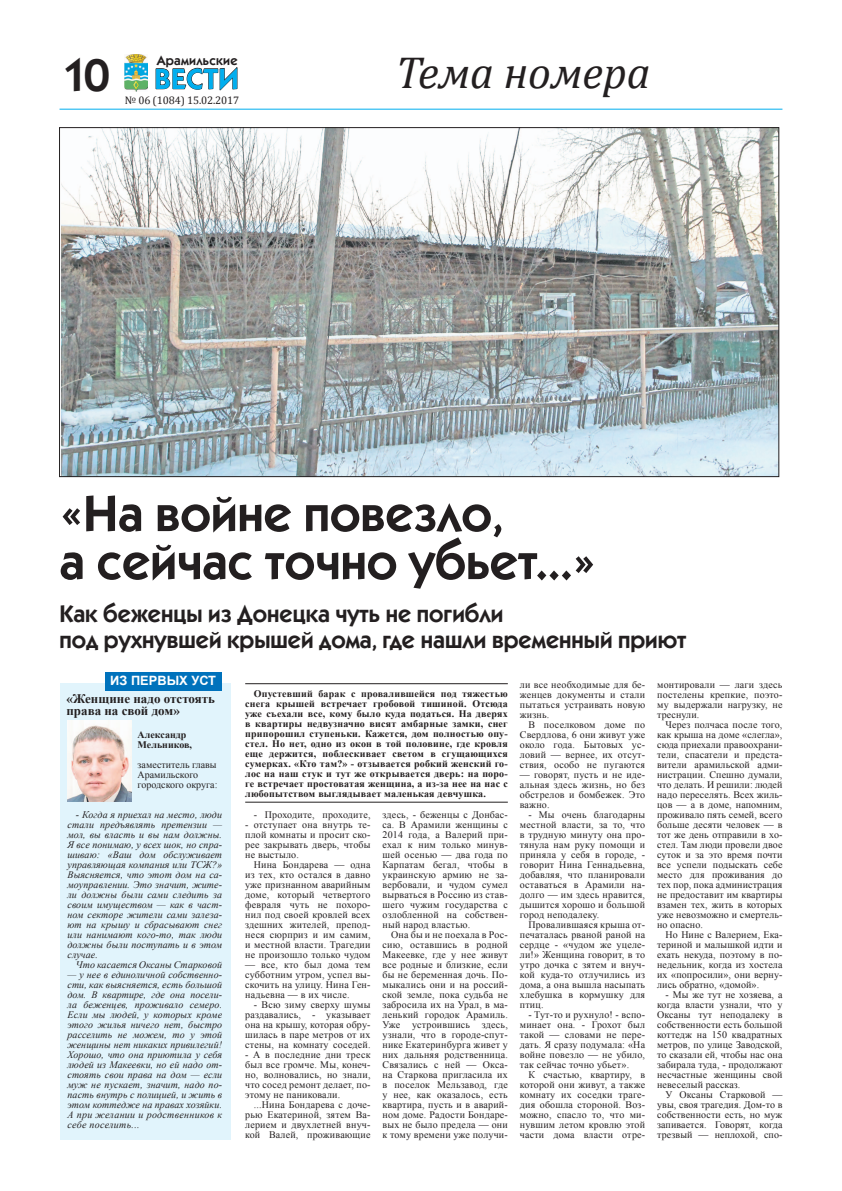
<style>
.page{position:relative;width:842px;height:1191px;background:#fff}
.page>*{position:absolute;margin:0;border:0;box-sizing:border-box;transform-origin:0 0}
.t1{font:600 51px/48px "Kabel C";color:#231f20}
.t2{font:600 46px "Kabel C";color:#231f20}
.t3{font:italic 45px "Cambria";color:#231f20}
.t4{font:600 29.1px "Kabel C";letter-spacing:.01em;color:#00aeef}
.t5{font:600 24px/26px "Kabel C";color:#231f20}
.t6{font:600 13.2px "Kabel C";letter-spacing:.02em;color:#231f20}
.t7{font:700 13px/12px "Times New Roman";color:#231f20}
.t8{font:700 12.8px "Arial";color:#fff}
.t9{font:11px "Cambria";letter-spacing:-.01em;color:#231f20}
.t10{font:10px/10px "Times New Roman";letter-spacing:.02em;color:#231f20;text-align:justify}
.t11{font:italic 10px/10px "Times New Roman";letter-spacing:.01em;color:#231f20;text-align:justify}
.t12{font:700 10px/10px "Times New Roman";letter-spacing:.02em;color:#231f20;text-align:justify}
.t13{font:10px/10px "Times New Roman";color:#231f20}
.t14{font:700 10px/10px "Times New Roman";color:#231f20}
</style>
<div class="page">
<hr style="left:60px;top:109px;width:722px;height:1px;background:#00aeef">
<svg style="left:155px;top:67px;width:83px;height:24px"></svg>
<img style="left:125px;top:55px;width:22px;height:36px">
<div style="left:60px;top:683px;width:170px;height:457px;background:#e1f4fc"></div>
<div style="left:106px;top:672px;width:116px;height:18px;background:#0072bc"></div>
<img style="left:67px;top:721px;width:65px;height:81px">
<img style="left:61px;top:129px;width:716px;height:346px">
<hr style="left:245px;top:683px;width:263px;height:1px;background:#231f20">
<hr style="left:245px;top:802px;width:263px;height:1px;background:#231f20">
<h2 class="t2" style="left:62px;top:49px;width:49px">10</h2>
<h3 class="t6" style="left:157px;top:53px;width:82px">Арамильские</h3>
<h3 class="t3" style="left:396px;top:41px;width:256px">Тема номера</h3>
<h3 class="t4" style="left:154px;top:62px;width:86px">ВЕСТИ</h3>
<p class="t9" style="left:125px;top:94px;width:116px">№ 06 (1084) 15.02.2017</p>
<h1 class="t1" style="left:60px;top:489px;width:538px">«На войне повезло,<br>а сейчас точно убьет...»</h1>
<h3 class="t5" style="left:60px;top:600px;width:628px">Как беженцы из Донецка чуть не погибли<br>под рухнувшей крышей дома, где нашли временный приют</h3>
<p class="t8" style="left:110px;top:671px;width:107px">ИЗ ПЕРВЫХ УСТ</p>
<h3 class="t7" style="left:66px;top:692px;width:150px">«Женщине надо отстоять права на свой дом»</h3>
<p class="t12" style="left:245px;top:688px;width:264px;text-indent:8px">Опустевший барак с провалившейся под тяжестью снега крышей встречает гробовой тишиной. Отсюда уже съехали все, кому было куда податься. На дверях в квартиры недвузначно висят амбарные замки, снег припорошил ступеньки. Кажется, дом полностью опу&shy;стел. Но нет, одно из окон в той половине, где кровля еще держится, поблескивает светом в сгущающихся сумерках. «Кто там?» - отзывается робкий женский го&shy;лос на наш стук и тут же открывается дверь: на поро&shy;ге встречает простоватая женщина, а из-за нее на нас с любопытством выглядывает маленькая девчушка.</p>
<p class="t14" style="left:138px;top:729px;width:56px">Александр<br>Мельников,</p>
<p class="t13" style="left:138px;top:759px;width:81px">заместитель главы<br>Арамильского городского округа:</p>
<p class="t11" style="left:67px;top:809px;width:156px;text-indent:8px">- Когда я приехал на место, люди стали предъявлять претензии — мол, вы власть и вы нам должны.<br>Я все понимаю, у всех шок, но спра&shy;шиваю: «Ваш дом обслуживает управляющая компания или ТСЖ?» Выясняется, что этот дом на са&shy;моуправлении. Это значит, жите&shy;ли должны были сами следить за своим имуществом — как в част&shy;ном секторе жители сами залеза&shy;ют на крышу и сбрасывают снег или нанимают кого-то, так люди должны были поступать и в этом случае.</p>
<p class="t11" style="left:76px;top:959px;width:148px">Что касается Оксаны Старковой</p>
<p class="t11" style="left:67px;top:969px;width:156px">— у нее в единоличной собственно&shy;сти, как выясняется, есть большой дом. В квартире, где она посели&shy;ла беженцев, проживало семеро.<br>Если мы людей, у которых кроме этого жилья ничего нет, быстро расселить не можем, то у этой женщины нет никаких привилегий!<br>Хорошо, что она приютила у себя людей из Макеевки, но ей надо от&shy;стоять свои права на дом — если муж не пускает, значит, надо по&shy;пасть внутрь с полицией, и жить в этом коттедже на правах хозяйки.<br>А при желании и родственников к себе поселить...</p>
<p class="t10" style="left:382px;top:809px;width:127px">здесь, - беженцы с Донбас&shy;са. В Арамили женщины с 2014 года, а Валерий при&shy;ехал к ним только минув&shy;шей осенью — два года по Карпатам бегал, чтобы в украинскую армию не за&shy;вербовали, и чудом сумел вырваться в Россию из став&shy;шего чужим государства с озлобленной на собствен&shy;ный народ властью.</p>
<p class="t10" style="left:382px;top:929px;width:127px;text-indent:9px">Она бы и не поехала в Рос&shy;сию, оставшись в родной Макеевке, где у нее живут все родные и близкие, если бы не беременная дочь. По&shy;мыкались они и на россий&shy;ской земле, пока судьба не забросила их на Урал, в ма&shy;ленький городок Арамиль.<br>Уже устроившись здесь, узнали, что в городе-спут&shy;нике Екатеринбурга живет у них дальняя родственница.<br>Связались с ней — Окса&shy;на Старкова пригласила их в поселок Мельзавод, где у нее, как оказалось, есть квартира, пусть и в аварий&shy;ном доме. Радости Бондаре&shy;вых не было предела — они к тому времени уже получи-</p>
<p class="t10" style="left:254px;top:809px;width:118px">- Проходите, проходите,</p>
<p class="t10" style="left:245px;top:819px;width:127px">- отступает она внутрь те&shy;плой комнаты и просит ско&shy;рее закрывать дверь, чтобы не выстыло.</p>
<p class="t10" style="left:245px;top:859px;width:127px;text-indent:8px">Нина Бондарева — одна из тех, кто остался в давно уже признанном аварийным доме, который четвертого февраля чуть не похоро&shy;нил под своей кровлей всех здешних жителей, препод&shy;неся сюрприз и им самим, и местной власти. Трагедии не произошло только чудом</p>
<p class="t10" style="left:245px;top:959px;width:127px">— все, кто был дома тем субботним утром, успел вы&shy;скочить на улицу. Нина Ген&shy;надьевна — в их числе.</p>
<p class="t10" style="left:245px;top:999px;width:127px;text-indent:8px">- Всю зиму сверху шумы раздавались, - указывает она на крышу, которая обру&shy;шилась в паре метров от их стены, на комнату соседей.</p>
<p class="t10" style="left:245px;top:1049px;width:127px">- А в последние дни треск был все громче. Мы, конеч&shy;но, волновались, но знали, что сосед ремонт делает, по&shy;этому не паниковали.</p>
<p class="t10" style="left:245px;top:1099px;width:127px;text-indent:8px">...Нина Бондарева с доче&shy;рью Екатериной, зятем Ва&shy;лерием и двухлетней внуч&shy;кой Валей, проживающие</p>
<p class="t10" style="left:520px;top:679px;width:127px">ли все необходимые для бе&shy;женцев документы и стали пытаться устраивать новую жизнь.</p>
<p class="t10" style="left:520px;top:719px;width:127px;text-indent:8px">В поселковом доме по Свердлова, 6 они живут уже около года. Бытовых ус&shy;ловий — вернее, их отсут&shy;ствия, особо не пугаются</p>
<p class="t10" style="left:520px;top:769px;width:127px">— говорят, пусть и не иде&shy;альная здесь жизнь, но без обстрелов и бомбежек. Это важно.</p>
<p class="t10" style="left:520px;top:809px;width:127px;text-indent:8px">- Мы очень благодарны местной власти, за то, что в трудную минуту она про&shy;тянула нам руку помощи и приняла у себя в городе, - говорит Нина Геннадьевна, добавляя, что планировали оставаться в Арамили на&shy;долго — им здесь нравится, дышится хорошо и большой город неподалеку.</p>
<p class="t10" style="left:520px;top:919px;width:127px;text-indent:8px">Провалившаяся крыша от&shy;печаталась рваной раной на сердце - «чудом же уцеле&shy;ли!» Женщина говорит, в то утро дочка с зятем и внуч&shy;кой куда-то отлучились из дома, а она вышла насыпать хлебушка в кормушку для птиц.</p>
<p class="t10" style="left:520px;top:1009px;width:127px;text-indent:8px">- Тут-то и рухнуло! - вспо&shy;минает она. - Грохот был такой — словами не пере&shy;дать. Я сразу подумала: «На войне повезло — не убило, так сейчас точно убьет».</p>
<p class="t10" style="left:520px;top:1069px;width:127px;text-indent:8px">К счастью, квартиру, в которой они живут, а также комнату их соседки траге&shy;дия обошла стороной. Воз&shy;можно, спасло то, что ми&shy;нувшим летом кровлю этой части дома власти отре-</p>
<p class="t10" style="left:657px;top:679px;width:127px">монтировали — лаги здесь постелены крепкие, поэто&shy;му выдержали нагрузку, не треснули.</p>
<p class="t10" style="left:657px;top:719px;width:127px;text-indent:8px">Через полчаса после того, как крыша на доме «слегла», сюда приехали правоохрани&shy;тели, спасатели и предста&shy;вители арамильской адми&shy;нистрации. Спешно думали, что делать. И решили: людей надо переселять. Всех жиль&shy;цов — а в доме, напомним, проживало пять семей, всего больше десяти человек — в тот же день отправили в хо&shy;стел. Там люди провели двое суток и за это время почти все успели подыскать себе место для проживания до тех пор, пока администрация не предоставит им квартиры взамен тех, жить в которых уже невозможно и смертель&shy;но опасно.</p>
<p class="t10" style="left:657px;top:929px;width:127px;text-indent:8px">Но Нине с Валерием, Ека&shy;териной и малышкой идти и ехать некуда, поэтому в по&shy;недельник, когда из хостела их «попросили», они верну&shy;лись обратно, «домой».</p>
<p class="t10" style="left:657px;top:989px;width:127px;text-indent:8px">- Мы же тут не хозяева, а когда власти узнали, что у Оксаны тут неподалеку в собственности есть большой коттедж на 150 квадратных метров, по улице Заводской, то сказали ей, чтобы нас она забирала туда, - продолжают несчастные женщины свой невеселый рассказ.</p>
<p class="t10" style="left:657px;top:1089px;width:127px;text-indent:8px">У Оксаны Старковой — увы, своя трагедия. Дом-то в собственности есть, но муж запивается. Говорят, когда трезвый — неплохой, спо-</p>
</div>
